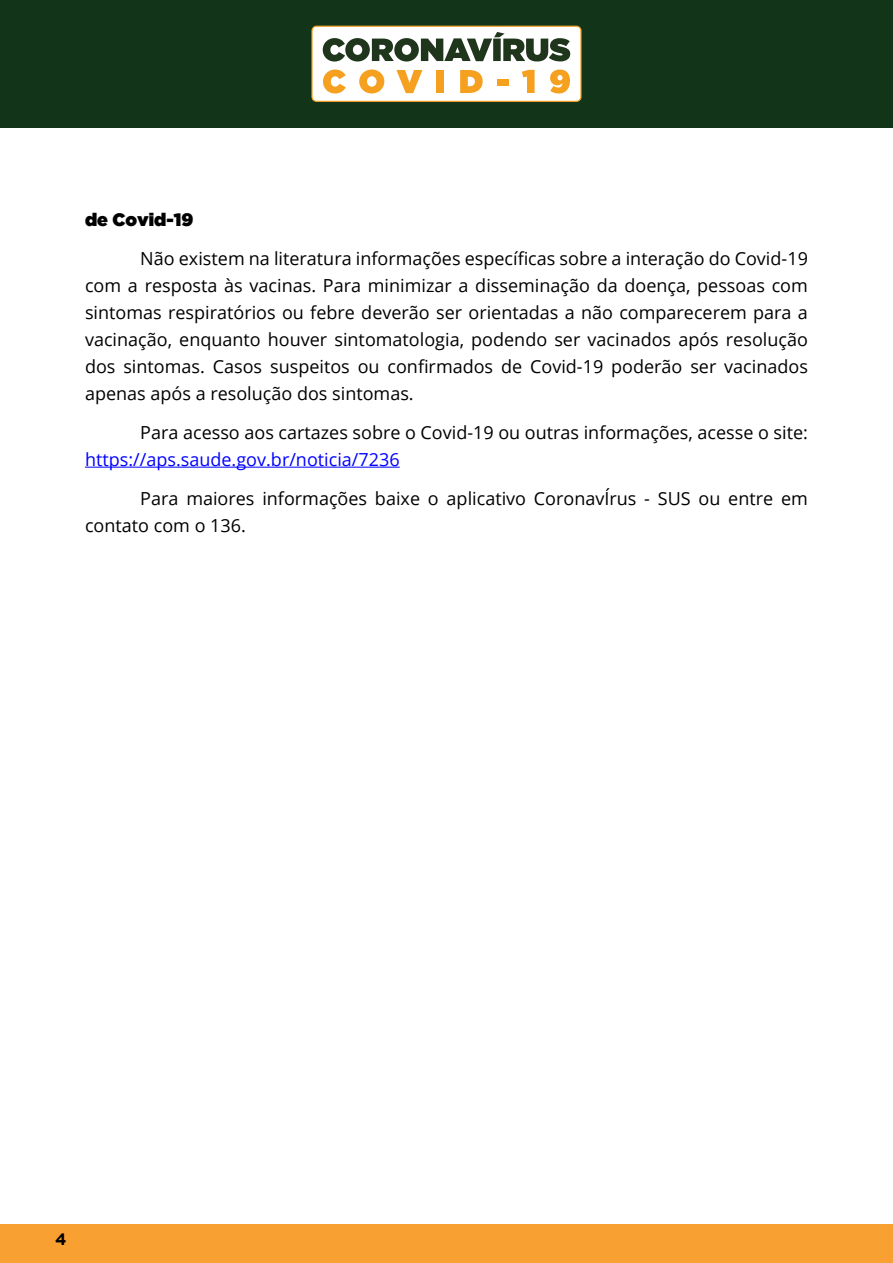
<style>
.page{position:relative;width:893px;height:1263px;background:#fff}
.page>*{position:absolute;margin:0;border:0;box-sizing:border-box;transform-origin:0 0}
.t1{font:18px/27px "Open Sans";color:#000;text-align:justify}
.t2{font:18px "Open Sans";color:#00f}
.t3{font:18px "Gotham Ultra";color:#000}
.t4{font:700 16.5px "Gotham";color:#000}
</style>
<div class="page">
<div style="left:0;top:0;width:893px;height:128px;background:#123419"></div>
<div style="left:0;top:1225px;width:893px;height:38px;background:#f9a032"></div>
<svg style="left:311px;top:26px;width:271px;height:76px"></svg>
<hr style="left:85px;top:467px;width:315px;height:1px;background:#00f">
<hr style="left:892px;top:0;width:1px;height:1225px;background:#123419">
<p class="t3" style="left:85px;top:209px;width:110px">de Covid-19</p>
<p class="t1" style="left:85px;top:244px;width:724px;text-indent:55px">Não existem na literatura informações específicas sobre a interação do Covid-19 com a resposta às vacinas. Para minimizar a disseminação da doença, pessoas com sintomas respiratórios ou febre deverão ser orientadas a não comparecerem para a vacinação, enquanto houver sintomatologia, podendo ser vacinados após resolução dos sintomas. Casos suspeitos ou confirmados de Covid-19 poderão ser vacinados apenas após a resolução dos sintomas.</p>
<p class="t1" style="left:140px;top:418px;width:669px">Para acesso aos cartazes sobre o Covid-19 ou outras informações, acesse o site:</p>
<p class="t2" style="left:85px;top:447px;width:316px">https://aps.saude.gov.br/noticia/7236</p>
<p class="t1" style="left:85px;top:484px;width:724px;text-indent:55px">Para maiores informações baixe o aplicativo CoronavÍrus - SUS ou entre em contato com o 136.</p>
<p class="t4" style="left:55px;top:1229px;width:13px">4</p>
</div>
